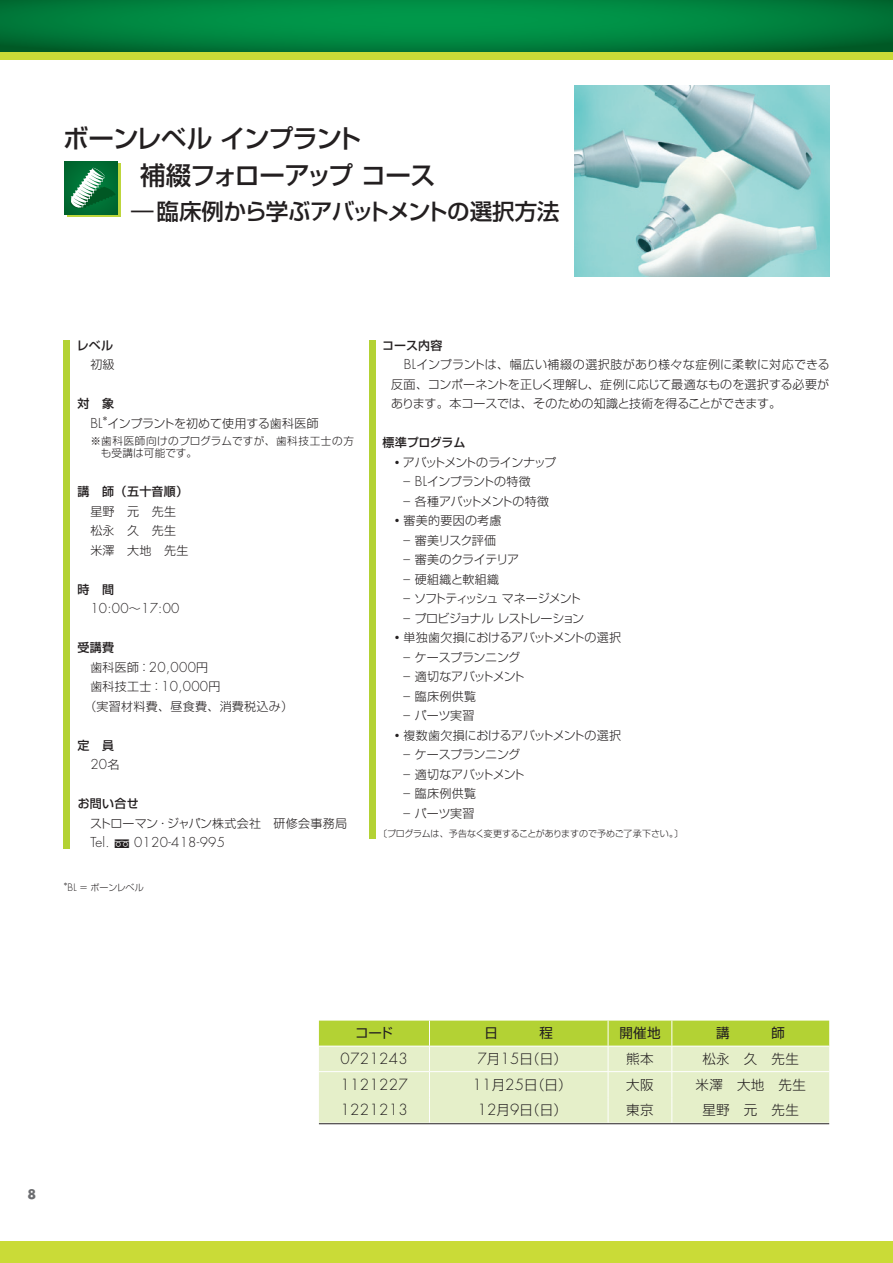
<style>
.page{position:relative;width:893px;height:1263px;background:#fff}
.page>*{position:absolute;margin:0;border:0;box-sizing:border-box;transform-origin:0 0}
.t1{font:500 25.5px/36.2px "Shin Go Pro";letter-spacing:-.04em;color:#231f20}
.t2{font:500 22.5px "Shin Go Pro";letter-spacing:-.025em;color:#231f20}
.t3{font:300 15px "Futura LT";letter-spacing:.025em;color:#231f20}
.t4{font:300 13.5px "Shin Go Pro";letter-spacing:.025em;color:#231f20}
.t5{font:13.5px "Shin Go Pro";letter-spacing:.01em;color:#231f20}
.t6{font:300 13.35px "Futura LT";letter-spacing:.025em;color:#231f20}
.t7{font:700 12.75px "Futura LT";color:#6c6d70}
.t8{font:300 12px/19.5px "Shin Go Pro";letter-spacing:-.01em;color:#231f20}
.t9{font:300 12px/19.5px "Shin Go Pro";letter-spacing:.025em;color:#231f20}
.t10{font:300 12px "Shin Go Pro";letter-spacing:-.075em;color:#231f20}
.t11{font:300 12px "Shin Go Pro";letter-spacing:.03em;color:#231f20}
.t12{font:300 12px/19.5px "Shin Go Pro";letter-spacing:-.03em;color:#231f20}
.t13{font:500 12px "Shin Go Pro";letter-spacing:.025em;color:#231f20}
.t14{font:300 12px "Shin Go Pro";letter-spacing:-.085em;color:#231f20}
.t15{font:300 12px "Shin Go Pro";letter-spacing:-.035em;color:#231f20}
.t16{font:300 12px "Shin Go Pro";letter-spacing:-.04em;color:#231f20}
.t17{font:300 12px "Shin Go Pro";letter-spacing:-.05em;color:#231f20}
.t18{font:500 12px "Shin Go Pro";letter-spacing:-.025em;color:#231f20}
.t19{font:300 10.65px/12.8px "Shin Go Pro";letter-spacing:.025em;color:#231f20}
.t20{font:300 9px "Shin Go Pro";letter-spacing:-.02em;color:#231f20}
.t21{font:300 6.6px "Shin Go Pro";color:#231f20}
.t22{font:300 4.95px "Shin Go Pro";color:#231f20}
.s1{font-family:"Shin Go Pro";font-size:12px}
.s2{font-family:"Futura LT";font-size:13.35px}
.s3{font-family:"Futura LT";font-size:10.05px}
.s4{font-family:"Futura LT";font-size:15px}
</style>
<div class="page">
<div style="left:0;top:0;width:893px;height:60px;background:#cadb37"></div>
<div style="left:0;top:1242px;width:893px;height:21px;background:#cadb37"></div>
<svg style="left:0;top:0;width:892px;height:51px;background:#00823e"></svg>
<img style="left:574px;top:85px;width:255px;height:191px">
<svg style="left:319px;top:1020px;width:510px;height:103px;background:#d9e8a6"></svg>
<hr style="left:319px;top:1123px;width:510px;height:1px;background:#231f20">
<div style="left:67px;top:164px;width:53px;height:53px;background:linear-gradient(to right,#006930,#00662e)"></div>
<div style="left:65px;top:161px;width:53px;height:53px;background:#006b32"></div>
<svg style="left:70px;top:168px;width:45px;height:40px"></svg>
<div style="left:64px;top:340px;width:6px;height:509px;background:#b3d234"></div>
<div style="left:369px;top:340px;width:6px;height:498px;background:#b3d234"></div>
<h1 class="t1" style="left:140px;top:118px;width:297px;text-indent:-77px">ボーンレベルインプラント<br>補綴フォローアップコース</h1>
<h2 class="t2" style="left:131px;top:193px;width:430px">￤臨床例から学ぶアバットメントの選択方法</h2>
<p class="t13" style="left:77px;top:335px;width:38px">レベル</p>
<p class="t8" style="left:90px;top:353px;width:26px">初級</p>
<p class="t13" style="left:78px;top:394px;width:38px">対　象</p>
<p class="t6" style="left:90px;top:415px;width:14px">BL</p>
<p class="t21" style="left:102px;top:413px;width:8px">＊</p>
<p class="t8" style="left:107px;top:412px;width:213px">インプラントを初めて使用する歯科医師</p>
<p class="t19" style="left:101px;top:433px;width:255px;text-indent:-10px">※歯科医師向けのプログラムですが、歯科技工士の方も受講は可能です。</p>
<p class="t13" style="left:78px;top:482px;width:112px">講　師（五十音順）</p>
<p class="t9" style="left:90px;top:500px;width:100px">星野 元 先生松永 久 先生米澤 大地 先生</p>
<p class="t13" style="left:78px;top:579px;width:38px">時　間</p>
<p class="t6" style="left:90px;top:600px;width:91px">10:00<span class="s1">～</span>17:00</p>
<p class="t13" style="left:78px;top:638px;width:38px">受講費</p>
<p class="t8" style="left:90px;top:656px;width:119px">歯科医師：<span class="s2">20,000</span>円</p>
<p class="t8" style="left:90px;top:676px;width:132px">歯科技工士：<span class="s2">10,000</span>円</p>
<p class="t9" style="left:84px;top:695px;width:210px">（実習材料費、昼食費、消費税込み）</p>
<p class="t13" style="left:78px;top:735px;width:38px">定　員</p>
<p class="t6" style="left:90px;top:756px;width:31px">20<span class="s1">名</span></p>
<p class="t13" style="left:78px;top:794px;width:63px">お問い合せ</p>
<p class="t8" style="left:90px;top:812px;width:259px">ストローマン・ジャパン株式会社 研修会事務局</p>
<p class="t6" style="left:90px;top:834px;width:21px">Tel.</p>
<p class="t6" style="left:134px;top:834px;width:92px">0120-418-995</p>
<p class="t22" style="left:63px;top:880px;width:6px">＊</p>
<p class="t20" style="left:67px;top:880px;width:78px"><span class="s3">BL</span> ＝ボーンレベル</p>
<p class="t13" style="left:382px;top:335px;width:62px">コース内容</p>
<p class="t11" style="left:404px;top:355px;width:428px"><span class="s2">BL</span>インプラントは、幅広い補綴の選択肢があり様々な症例に柔軟に対応できる</p>
<p class="t8" style="left:391px;top:373px;width:439px">反面、コンポーネントを正しく理解し、症例に応じて最適なものを選択する必要が</p>
<p class="t8" style="left:391px;top:392px;width:392px">あります。本コースでは、そのための知識と技術を得ることができます。</p>
<p class="t18" style="left:382px;top:433px;width:84px">標準プログラム</p>
<p class="t10" style="left:391px;top:452px;width:167px">◦アバットメントのラインナップ</p>
<p class="t15" style="left:403px;top:472px;width:129px"><span class="s2">– BL</span>インプラントの特徴</p>
<p class="t9" style="left:391px;top:490px;width:159px;text-indent:12px"><span class="s2">–</span> 各種アバットメントの特徴◦審美的要因の考慮</p>
<p class="t17" style="left:403px;top:530px;width:94px"><span class="s2">–</span> 審美リスク評価</p>
<p class="t16" style="left:403px;top:550px;width:117px"><span class="s2">–</span> 審美のクライテリア</p>
<p class="t9" style="left:403px;top:568px;width:97px"><span class="s2">–</span> 硬組織と軟組織</p>
<p class="t14" style="left:403px;top:589px;width:179px"><span class="s2">–</span> ソフトティッシュマネージメント</p>
<p class="t12" style="left:391px;top:607px;width:231px;text-indent:12px"><span class="s2">–</span> プロビジョナルレストレーション<br>◦単独歯欠損におけるアバットメントの選択</p>
<p class="t8" style="left:403px;top:646px;width:118px"><span class="s2">–</span> ケースプランニング</p>
<p class="t10" style="left:403px;top:667px;width:123px"><span class="s2">–</span> 適切なアバットメント</p>
<p class="t8" style="left:403px;top:685px;width:74px"><span class="s2">–</span> 臨床例供覧</p>
<p class="t8" style="left:391px;top:704px;width:231px;text-indent:12px"><span class="s2">–</span> パーツ実習<br>◦複数歯欠損におけるアバットメントの選択</p>
<p class="t8" style="left:403px;top:743px;width:118px"><span class="s2">–</span> ケースプランニング</p>
<p class="t10" style="left:403px;top:764px;width:123px"><span class="s2">–</span> 適切なアバットメント</p>
<p class="t8" style="left:403px;top:782px;width:74px"><span class="s2">–</span> 臨床例供覧</p>
<p class="t8" style="left:403px;top:802px;width:73px"><span class="s2">–</span> パーツ実習</p>
<p class="t20" style="left:378px;top:826px;width:307px">〔プログラムは、予告なく変更することがありますので予めご了承下さい。〕</p>
<p class="t7" style="left:28px;top:1186px;width:10px">8</p>
<p class="t5" style="left:355px;top:1022px;width:39px">コード</p>
<p class="t5" style="left:484px;top:1022px;width:15px">日</p>
<p class="t5" style="left:539px;top:1022px;width:15px">程</p>
<p class="t5" style="left:619px;top:1022px;width:43px">開催地</p>
<p class="t5" style="left:716px;top:1022px;width:15px">講</p>
<p class="t5" style="left:772px;top:1022px;width:15px">師</p>
<p class="t3" style="left:340px;top:1049px;width:69px">0721243</p>
<p class="t4" style="left:477px;top:1048px;width:91px"><span class="s4">7</span>月<span class="s4">15</span>日（日）</p>
<p class="t4" style="left:626px;top:1048px;width:29px">熊本</p>
<p class="t4" style="left:702px;top:1048px;width:98px">松永 久 先生</p>
<p class="t3" style="left:340px;top:1075px;width:69px">1121227</p>
<p class="t4" style="left:473px;top:1073px;width:101px"><span class="s4">11</span>月<span class="s4">25</span>日（日）</p>
<p class="t4" style="left:626px;top:1073px;width:29px">大阪</p>
<p class="t4" style="left:695px;top:1073px;width:112px">米澤 大地 先生</p>
<p class="t3" style="left:340px;top:1100px;width:69px">1221213</p>
<p class="t4" style="left:477px;top:1099px;width:91px"><span class="s4">12</span>月<span class="s4">9</span>日（日）</p>
<p class="t4" style="left:626px;top:1099px;width:29px">東京</p>
<p class="t4" style="left:702px;top:1099px;width:98px">星野 元 先生</p>
</div>
